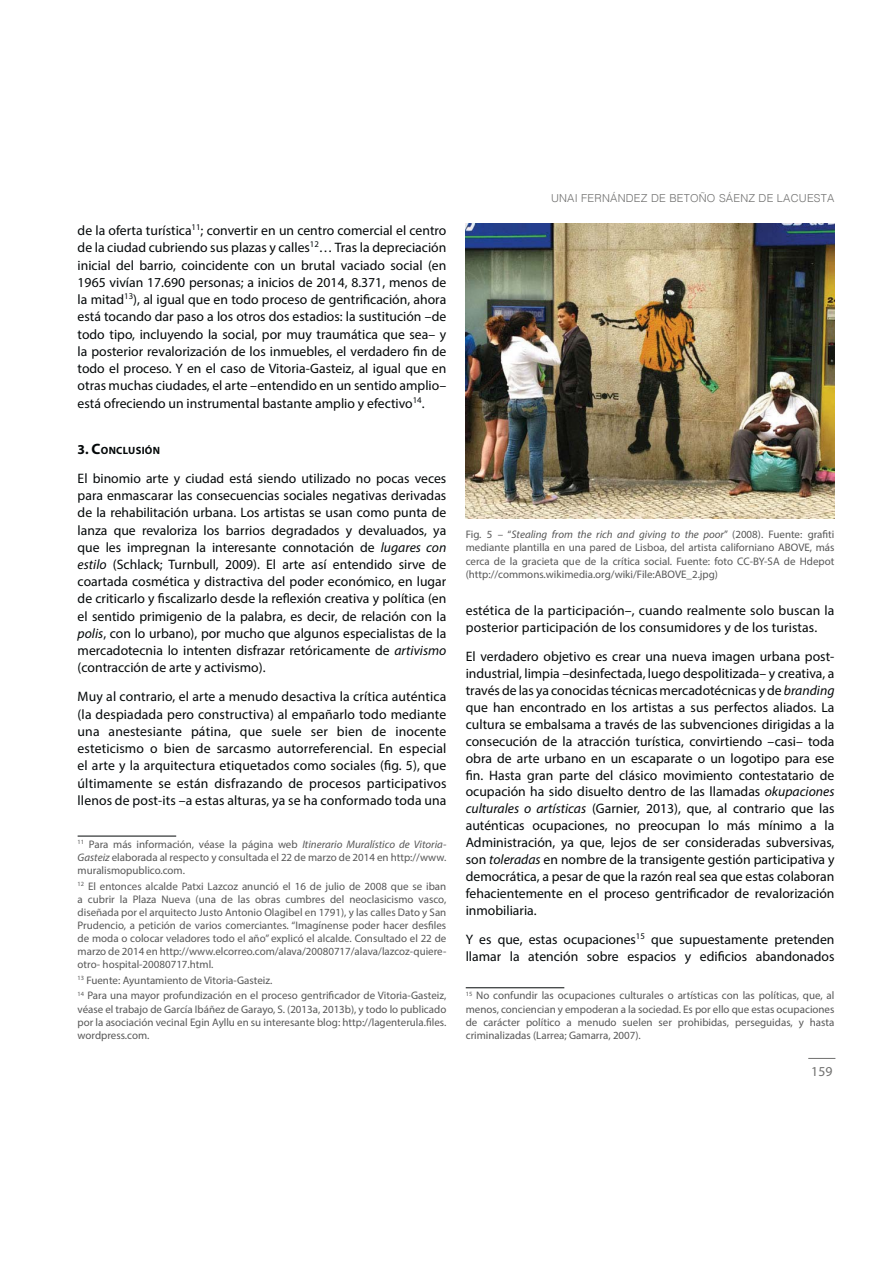
<style>
.page{position:relative;width:893px;height:1263px;background:#fff}
.page>*{position:absolute;margin:0;border:0;box-sizing:border-box;transform-origin:0 0}
.t1{font:13.65px/17.2px "Myriad Pro";color:#040809;text-align:justify}
.t2{font:13.65px "Myriad Pro";color:#70706f}
.t3{font:10.95px/13.2px "Myriad Pro";color:#575757;text-align:justify}
.t4{font:300 10.95px "Helvetica";letter-spacing:.02em;color:#70706f}
.t5{font:700 10.5px "Myriad Pro";letter-spacing:.03em;color:#040809}
.s1{font-size:13.65px}
.s2{font-size:15px}
.s3{font-style:italic}
</style>
<div class="page">
<svg style="left:808px;top:1058px;width:27px;height:1px"></svg>
<hr style="left:78px;top:836px;width:98px;height:1px;background:#040809">
<hr style="left:466px;top:988px;width:98px;height:1px;background:#040809">
<img style="left:466px;top:224px;width:368px;height:294px">
<p class="t1" style="left:78px;top:223px;width:370px">de la oferta turística<sup>11</sup>; convertir en un centro comercial el centro de la ciudad cubriendo sus plazas y calles<sup>12</sup>… Tras la depreciación inicial del barrio, coincidente con un brutal vaciado social (en 1965 vivían 17.690 personas; a inicios de 2014, 8.371, menos de la mitad<sup>13</sup>), al igual que en todo proceso de gentrificación, ahora está tocando dar paso a los otros dos estadios: la sustitución –de todo tipo, incluyendo la social, por muy traumática que sea– y la posterior revalorización de los inmuebles, el verdadero fin de todo el proceso. Y en el caso de Vitoria-Gasteiz, al igual que en otras muchas ciudades, el arte –entendido en un sentido amplio– está ofreciendo un instrumental bastante amplio y efectivo<sup>14</sup>.</p>
<p class="t5" style="left:78px;top:444px;width:84px"><span class="s1">3.</span> <span class="s2">C</span>ONCLUSIÓN</p>
<p class="t1" style="left:78px;top:470px;width:370px">El binomio arte y ciudad está siendo utilizado no pocas veces para enmascarar las consecuencias sociales negativas derivadas de la rehabilitación urbana. Los artistas se usan como punta de lanza que revaloriza los barrios degradados y devaluados, ya que les impregnan la interesante connotación de <span class="s3">lugares con estilo</span> (Schlack; Turnbull, 2009). El arte así entendido sirve de coartada cosmética y distractiva del poder económico, en lugar de criticarlo y fiscalizarlo desde la reflexión creativa y política (en el sentido primigenio de la palabra, es decir, de relación con la <span class="s3">polis</span>, con lo urbano), por mucho que algunos especialistas de la mercadotecnia lo intenten disfrazar retóricamente de <span class="s3">artivismo </span>(contracción de arte y activismo).</p>
<p class="t1" style="left:78px;top:689px;width:370px">Muy al contrario, el arte a menudo desactiva la crítica auténtica (la despiadada pero constructiva) al empañarlo todo mediante una anestesiante pátina, que suele ser bien de inocente esteticismo o bien de sarcasmo autorreferencial. En especial el arte y la arquitectura etiquetados como sociales (fig. 5), que últimamente se están disfrazando de procesos participativos llenos de post-its –a estas alturas, ya se ha conformado toda una</p>
<p class="t3" style="left:78px;top:838px;width:370px"><sup>11</sup> Para más información, véase la página web <span class="s3">Itinerario Muralístico de Vitoria-Gasteiz</span> elaborada al respecto y consultada el 22 de marzo de 2014 en http://www. muralismopublico.com.</p>
<p class="t3" style="left:78px;top:880px;width:370px"><sup>12</sup> El entonces alcalde Patxi Lazcoz anunció el 16 de julio de 2008 que se iban a cubrir la Plaza Nueva (una de las obras cumbres del neoclasicismo vasco, diseñada por el arquitecto Justo Antonio Olagibel en 1791), y las calles Dato y San Prudencio, a petición de varios comerciantes. “Imagínense poder hacer desfiles de moda o colocar veladores todo el año” explicó el alcalde. Consultado el 22 de marzo de 2014 en http://www.elcorreo.com/alava/20080717/alava/lazcoz-quiere&shy;otro- hospital-20080717.html.</p>
<p class="t3" style="left:78px;top:973px;width:370px;line-height:15.5px"><sup>13</sup> Fuente: Ayuntamiento de Vitoria-Gasteiz.<br><sup>14</sup> Para una mayor profundización en el proceso gentrificador de Vitoria-Gasteiz,</p>
<p class="t3" style="left:78px;top:1003px;width:370px">véase el trabajo de García Ibáñez de Garayo, S. (2013a, 2013b), y todo lo publicado por la asociación vecinal Egin Ayllu en su interesante blog: http://lagenterula.files. wordpress.com.</p>
<p class="t4" style="left:551px;top:193px;width:285px">UNAI FERNÁNDEZ DE BETOÑO SÁENZ DE LACUESTA</p>
<p class="t3" style="left:466px;top:529px;width:370px">Fig. 5 – “<span class="s3">Stealing from the rich and giving to the poor</span>” (2008). Fuente: grafiti mediante plantilla en una pared de Lisboa, del artista californiano ABOVE, más cerca de la gracieta que de la crítica social. Fuente: foto CC-BY-SA de Hdepot (http://commons.wikimedia.org/wiki/File:ABOVE_2.jpg)</p>
<p class="t1" style="left:466px;top:603px;width:370px">estética de la participación–, cuando realmente solo buscan la posterior participación de los consumidores y de los turistas.</p>
<p class="t1" style="left:466px;top:649px;width:370px">El verdadero objetivo es crear una nueva imagen urbana post&shy;industrial, limpia –desinfectada, luego despolitizada– y creativa, a través de las ya conocidas técnicas mercadotécnicas y de <span class="s3">branding </span>que han encontrado en los artistas a sus perfectos aliados. La cultura se embalsama a través de las subvenciones dirigidas a la consecución de la atracción turística, convirtiendo –casi– toda obra de arte urbano en un escaparate o un logotipo para ese fin. Hasta gran parte del clásico movimiento contestatario de ocupación ha sido disuelto dentro de las llamadas <span class="s3">okupaciones culturales o artísticas</span> (Garnier, 2013), que, al contrario que las auténticas ocupaciones, no preocupan lo más mínimo a la Administración, ya que, lejos de ser consideradas subversivas, son <span class="s3">toleradas</span> en nombre de la transigente gestión participativa y democrática, a pesar de que la razón real sea que estas colaboran fehacientemente en el proceso gentrificador de revalorización inmobiliaria.</p>
<p class="t1" style="left:466px;top:932px;width:370px">Y es que, estas ocupaciones<sup>15</sup> que supuestamente pretenden llamar la atención sobre espacios y edificios abandonados</p>
<p class="t3" style="left:466px;top:990px;width:370px"><sup>15</sup> No confundir las ocupaciones culturales o artísticas con las políticas, que, al menos, conciencian y empoderan a la sociedad. Es por ello que estas ocupaciones de carácter político a menudo suelen ser prohibidas, perseguidas, y hasta criminalizadas (Larrea; Gamarra, 2007).</p>
<p class="t2" style="left:811px;top:1066px;width:23px">159</p>
</div>
